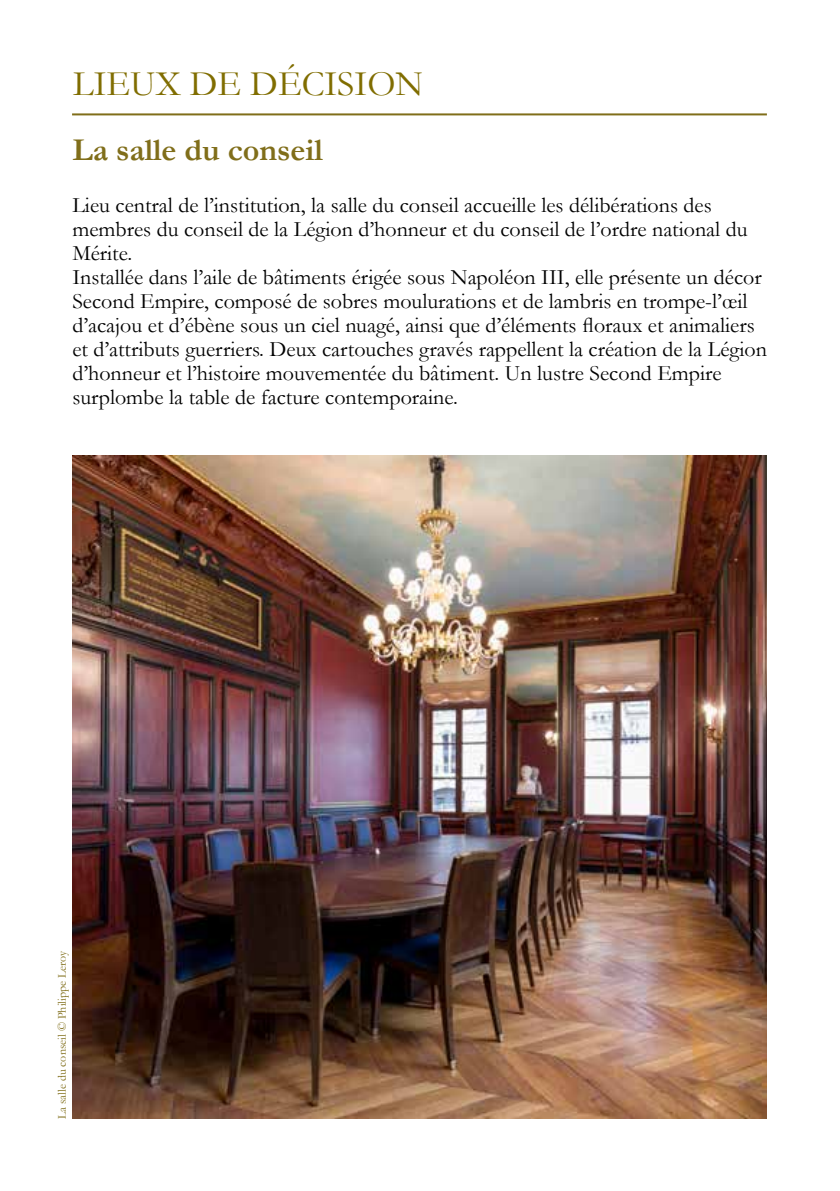
<style>
.page{position:relative;width:840px;height:1191px;background:#fff}
.page>*{position:absolute;margin:0;border:0;box-sizing:border-box;transform-origin:0 0}
.t1{font:36px "Garamond";color:#806d00}
.t2{font:700 32px "Garamond";color:#806e1a}
.t3{font:22px/24px "Garamond";color:#000}
.t4{font:12px "Garamond";color:#806e1a}
</style>
<div class="page">
<hr style="left:72px;top:113px;width:694px;height:2px;background:#806e1a">
<img style="left:72px;top:455px;width:694px;height:664px">
<h1 class="t1" style="left:73px;top:60px;width:351px">LIEUX DE DÉCISION</h1>
<h2 class="t2" style="left:72px;top:128px;width:252px">La salle du conseil</h2>
<p class="t3" style="left:72px;top:192px;width:695px">Lieu central de l’institution, la salle du conseil accueille les délibérations des membres du conseil de la Légion d’honneur et du conseil de l’ordre national du Mérite.<br>Installée dans l’aile de bâtiments érigée sous Napoléon III, elle présente un décor Second Empire, composé de sobres moulurations et de lambris en trompe-l’œil d’acajou et d’ébène sous un ciel nuagé, ainsi que d’éléments floraux et animaliers et d’attributs guerriers. Deux cartouches gravés rappellent la création de la Légion d’honneur et l’histoire mouvementée du bâtiment. Un lustre Second Empire surplombe la table de facture contemporaine.</p>
<p class="t4" style="left:54px;top:1119px;width:169px;rotate:-90deg">La salle du conseil © Philippe Leroy</p>
</div>
